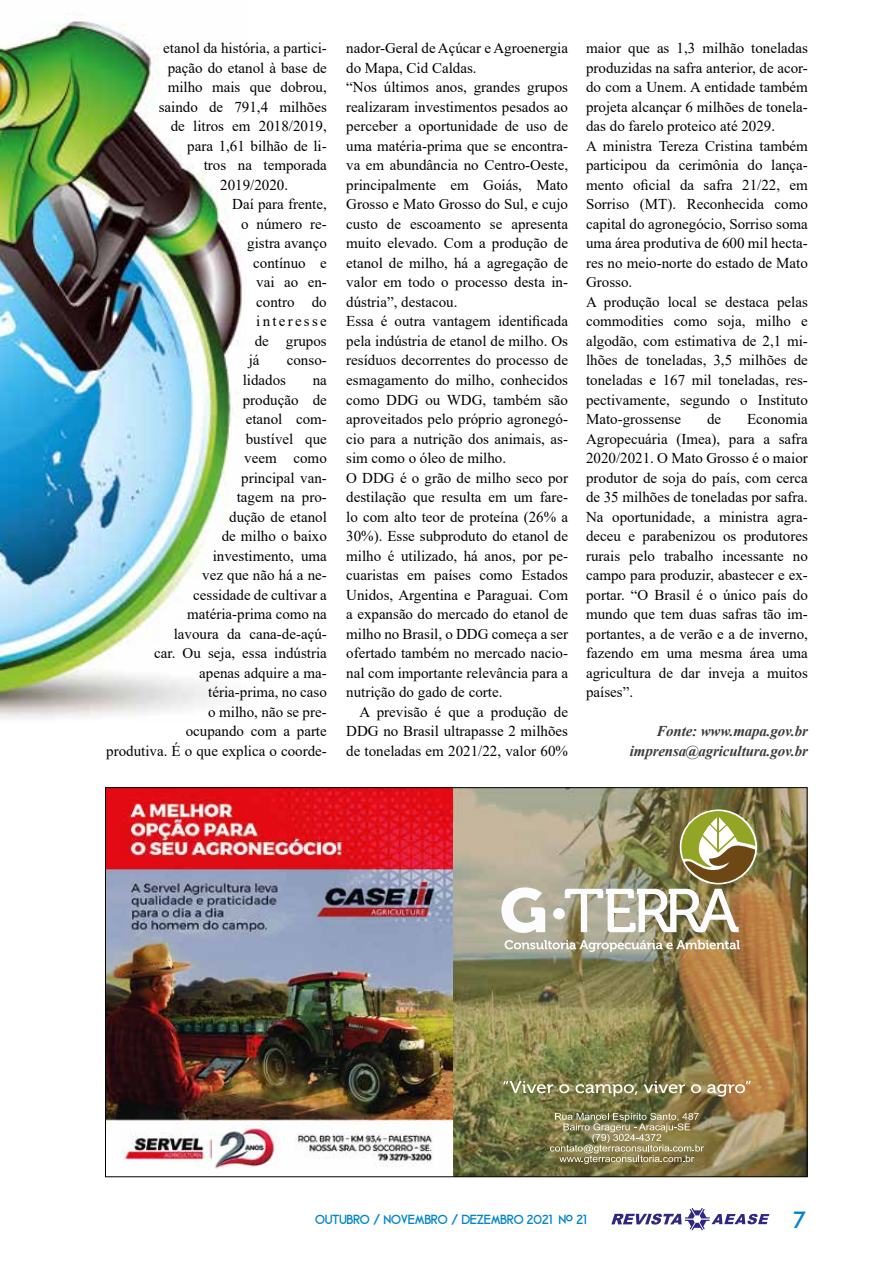
<style>
.page{position:relative;width:893px;height:1263px;background:#fff}
.page>*{position:absolute;margin:0;border:0;box-sizing:border-box;transform-origin:0 0}
.t1{font:24px "Blissful Thinking";color:#0085cd}
.t2{font:15px/19.5px "Times New Roman";color:#000}
.t3{font:italic 700 15px/19.5px "Times New Roman";letter-spacing:-.01em;color:#3c3c3b;text-align:right}
.t4{font:15px "Times New Roman";letter-spacing:.15em;color:#000}
.t5{font:13.5px "Blissful Thinking";color:#0085cd}
</style>
<div class="page">
<img style="left:0;top:21px;width:242px;height:698px">
<img style="left:107px;top:789px;width:346px;height:380px">
<img style="left:453px;top:789px;width:352px;height:386px">
<svg style="left:681px;top:811px;width:74px;height:72px"></svg>
<svg style="left:501px;top:887px;width:44px;height:46px"></svg>
<svg style="left:565px;top:889px;width:174px;height:43px"></svg>
<svg style="left:505px;top:940px;width:235px;height:12px"></svg>
<div style="left:553px;top:908px;width:12px;height:11px;background:#fcfcfe;border-radius:50%"></div>
<svg style="left:503px;top:1081px;width:50px;height:12px"></svg>
<svg style="left:559px;top:1084px;width:10px;height:9px"></svg>
<svg style="left:575px;top:1084px;width:63px;height:12px"></svg>
<svg style="left:644px;top:1081px;width:41px;height:12px"></svg>
<svg style="left:691px;top:1084px;width:10px;height:9px"></svg>
<svg style="left:707px;top:1081px;width:44px;height:15px"></svg>
<svg style="left:550px;top:1113px;width:154px;height:51px;background:#958e64"></svg>
<svg style="left:611px;top:1208px;width:158px;height:22px"></svg>
<p class="t2" style="left:163px;top:38px;width:165px">etanol da história, a partici-</p>
<p class="t2" style="left:168px;top:58px;width:161px">pação do etanol à base de</p>
<p class="t2" style="left:168px;top:77px;width:161px">milho mais que dobrou,</p>
<p class="t2" style="left:159px;top:97px;width:170px">saindo de 791,4 milhões</p>
<p class="t2" style="left:171px;top:116px;width:157px">de litros em 2018/2019,</p>
<p class="t2" style="left:187px;top:136px;width:141px">para 1,61 bilhão de li-</p>
<p class="t2" style="left:204px;top:155px;width:125px">tros na temporada</p>
<p class="t2" style="left:220px;top:175px;width:69px">2019/2020.</p>
<p class="t2" style="left:232px;top:194px;width:96px">Daí para frente,</p>
<p class="t2" style="left:241px;top:214px;width:87px">o número re-</p>
<p class="t2" style="left:247px;top:233px;width:81px">gistra avanço</p>
<p class="t2" style="left:253px;top:253px;width:75px">contínuo e</p>
<p class="t2" style="left:256px;top:272px;width:72px">vai ao en-</p>
<p class="t2" style="left:256px;top:292px;width:72px">contro do</p>
<p class="t4" style="left:256px;top:311px;width:72px">interesse</p>
<p class="t2" style="left:255px;top:331px;width:73px">de grupos</p>
<p class="t2" style="left:249px;top:350px;width:12px">já</p>
<p class="t2" style="left:287px;top:350px;width:41px">conso-</p>
<p class="t2" style="left:243px;top:370px;width:45px">lidados</p>
<p class="t2" style="left:106px;top:370px;width:222px;text-align:right">na<br>produção de<br>etanol com-<br>bustível que<br>veem como<br>principal van-<br>tagem na pro-<br>dução de etanol<br>de milho o baixo<br>investimento, uma<br>vez que não há a ne-<br>cessidade de cultivar a matéria-prima como na<br>lavoura da cana-de-açú-<br>car. Ou seja, essa indústria<br>apenas adquire a ma-<br>téria-prima, no caso<br>o milho, não se pre-<br>ocupando com a parte<br>produtiva. É o que explica o coorde-</p>
<p class="t2" style="left:346px;top:38px;width:223px">nador-Geral de Açúcar e Agroenergia do Mapa, Cid Caldas.<br>“Nos últimos anos, grandes grupos realizaram investimentos pesados ao perceber a oportunidade de uso de uma matéria-prima que se encontra&shy;va em abundância no Centro-Oeste, principalmente em Goiás, Mato<br>Grosso e Mato Grosso do Sul, e cujo custo de escoamento se apresenta muito elevado. Com a produção de etanol de milho, há a agregação de valor em todo o processo desta in&shy;dústria”, destacou.<br>Essa é outra vantagem identificada pela indústria de etanol de milho. Os resíduos decorrentes do processo de esmagamento do milho, conhecidos como DDG ou WDG, também são aproveitados pelo próprio agronegó&shy;cio para a nutrição dos animais, as&shy;sim como o óleo de milho.<br>O DDG é o grão de milho seco por destilação que resulta em um fare&shy;lo com alto teor de proteína (26% a<br>30%). Esse subproduto do etanol de milho é utilizado, há anos, por pe&shy;cuaristas em países como Estados<br>Unidos, Argentina e Paraguai. Com a expansão do mercado do etanol de milho no Brasil, o DDG começa a ser ofertado também no mercado nacio&shy;nal com importante relevância para a nutrição do gado de corte.</p>
<p class="t2" style="left:346px;top:701px;width:223px;text-align:justify;text-indent:13px">A previsão é que a produção de DDG no Brasil ultrapasse 2 milhões de toneladas em 2021/22, valor 60%</p>
<p class="t2" style="left:586px;top:38px;width:223px">maior que as 1,3 milhão toneladas produzidas na safra anterior, de acor&shy;do com a Unem. A entidade também projeta alcançar 6 milhões de tonela&shy;das do farelo proteico até 2029.<br>A ministra Tereza Cristina também participou da cerimônia do lança&shy;mento oficial da safra 21/22, em<br>Sorriso (MT). Reconhecida como capital do agronegócio, Sorriso soma uma área produtiva de 600 mil hecta&shy;res no meio-norte do estado de Mato<br>Grosso.<br>A produção local se destaca pelas commodities como soja, milho e algodão, com estimativa de 2,1 mi&shy;lhões de toneladas, 3,5 milhões de toneladas e 167 mil toneladas, res&shy;pectivamente, segundo o Instituto<br>Mato-grossense</p>
<p class="t2" style="left:586px;top:409px;width:223px;text-align:justify;text-indent:161px">Economia Agropecuária (Imea), para a safra 2020/2021. O Mato Grosso é o maior produtor de soja do país, com cerca de 35 milhões de toneladas por safra.<br>Na oportunidade, a ministra agra&shy;deceu e parabenizou os produtores rurais pelo trabalho incessante no campo para produzir, abastecer e ex&shy;portar. “O Brasil é o único país do mundo que tem duas safras tão im&shy;portantes, a de verão e a de inverno, fazendo em uma mesma área uma agricultura de dar inveja a muitos países”.</p>
<p class="t3" style="left:630px;top:721px;width:180px">Fonte: www.mapa.gov.br imprensa@agricultura.gov.br</p>
<p class="t2" style="left:707px;top:409px;width:16px">de</p>
<p class="t5" style="left:315px;top:1212px;width:273px">OUTUBRO / NOVEMBRO / DEZEMBRO 2021 Nº 21</p>
<h1 class="t1" style="left:794px;top:1206px;width:14px">7</h1>
</div>
